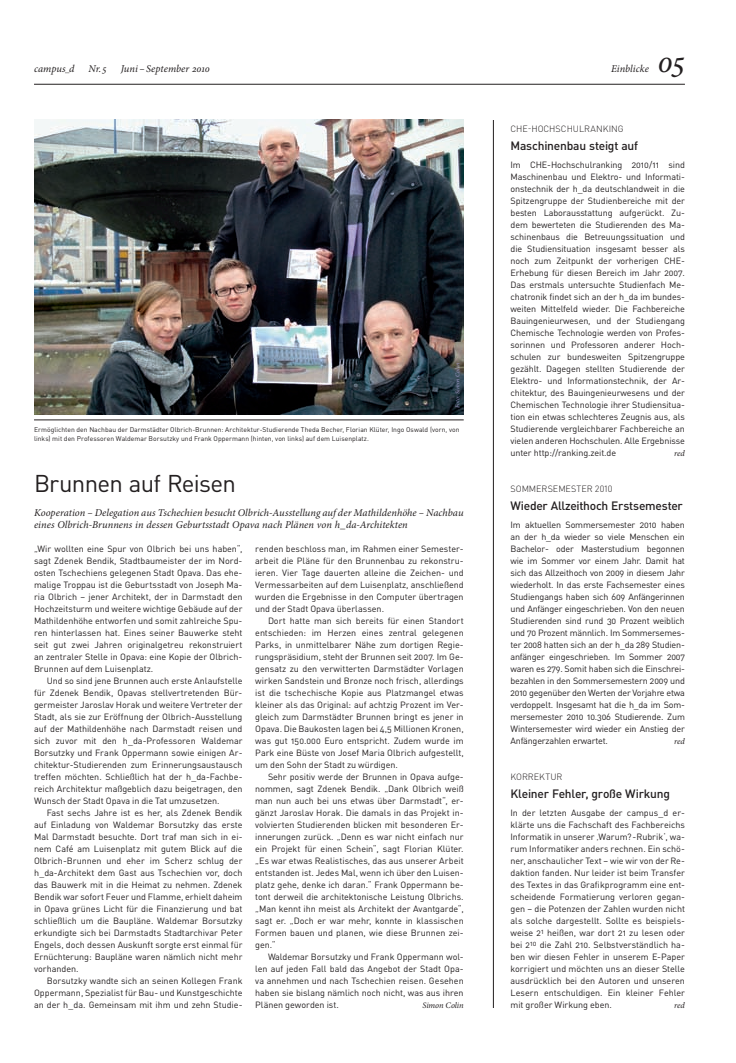
<style>
.page{position:relative;width:736px;height:1063px;background:#fff}
.page>*{position:absolute;margin:0;border:0;box-sizing:border-box;transform-origin:0 0}
.t1{font:italic 32px "Minion Pro";color:#231f20}
.t2{font:24px "DINOT";letter-spacing:-.03em;color:#231f20}
.t3{font:500 12px "DINOT";letter-spacing:-.02em;color:#231f20}
.t4{font:italic 10.4px/12px "Minion Pro";color:#231f20}
.t5{font:9px/12px "DINOT";letter-spacing:-.005em;color:#231f20;text-align:justify}
.t6{font:300 9px "DINOT";letter-spacing:-.01em;color:#231f20}
.t7{font:italic 8.5px "Minion Pro";letter-spacing:-.01em;color:#231f20}
.t8{font:6.8px/9px "DINOT";letter-spacing:.005em;color:#231f20}
.t9{font:italic 6px "Minion Pro";letter-spacing:.02em;color:#a09ac9}
</style>
<div class="page">
<hr style="left:34px;top:84px;width:651px;height:1px;background:#231f20">
<hr style="left:493px;top:120px;width:1px;height:888px;background:#231f20">
<img style="left:34px;top:120px;width:429px;height:294px">
<hr style="left:34px;top:420px;width:429px;height:1px;background:#231f20">
<p class="t4" style="left:34px;top:63px;width:42px">campus d</p>
<p class="t4" style="left:89px;top:63px;width:20px">Nr.5</p>
<p class="t4" style="left:121px;top:63px;width:90px">Juni – September 2010</p>
<p class="t4" style="left:611px;top:63px;width:39px">Einblicke</p>
<h1 class="t1" style="left:657px;top:40px;width:29px">05</h1>
<p class="t9" style="left:453px;top:408px;width:46px;rotate:-90deg">Foto: Simon Colin</p>
<p class="t8" style="left:34px;top:425px;width:427px">Ermöglichten den Nachbau der Darmstädter Olbrich-Brunnen: Architektur-Studierende Theda Becher, Florian Klüter, Ingo Oswald (vorn, von links) mit den Professoren Waldemar Borsutzky und Frank Oppermann (hinten, von links) auf dem Luisenplatz.</p>
<h2 class="t2" style="left:34px;top:467px;width:203px">Brunnen auf Reisen</h2>
<p class="t4" style="left:34px;top:507px;width:431px">Kooperation – Delegation aus Tschechien besucht Olbrich-Ausstellung auf der Mathildenhöhe – Nachbau eines Olbrich-Brunnens in dessen Geburtsstadt Opava nach Plänen von h_da-Architekten</p>
<p class="t5" style="left:34px;top:542px;width:210px">„Wir wollten eine Spur von Olbrich bei uns haben“, sagt Zdenek Bendik, Stadtbaumeister der im Nord&shy;osten Tschechiens gelegenen Stadt Opava. Das ehe&shy;malige Troppau ist die Geburtsstadt von Joseph Ma&shy;ria Olbrich – jener Architekt, der in Darmstadt den Hochzeitsturm und weitere wichtige Gebäude auf der Mathildenhöhe entworfen und somit zahlreiche Spu&shy;ren hinterlassen hat. Eines seiner Bauwerke steht seit gut zwei Jahren originalgetreu rekonstruiert an zentraler Stelle in Opava: eine Kopie der Olbrich-Brunnen auf dem Luisenplatz.</p>
<p class="t5" style="left:34px;top:674px;width:210px;text-indent:13px">Und so sind jene Brunnen auch erste Anlaufstelle für Zdenek Bendik, Opavas stellvertretenden Bür&shy;germeister Jaroslav Horak und weitere Vertreter der Stadt, als sie zur Eröffnung der Olbrich-Ausstellung auf der Mathildenhöhe nach Darmstadt reisen und sich zuvor mit den h_da-Professoren Waldemar Borsutzky und Frank Oppermann sowie einigen Ar&shy;chitektur-Studierenden zum Erinnerungsaustausch treffen möchten. Schließlich hat der h_da-Fachbe&shy;reich Architektur maßgeblich dazu beigetragen, den Wunsch der Stadt Opava in die Tat umzusetzen.</p>
<p class="t5" style="left:34px;top:806px;width:210px;text-indent:13px">Fast sechs Jahre ist es her, als Zdenek Bendik auf Einladung von Waldemar Borsutzky das erste Mal Darmstadt besuchte. Dort traf man sich in ei&shy;nem Café am Luisenplatz mit gutem Blick auf die Olbrich-Brunnen und eher im Scherz schlug der h_da-Architekt dem Gast aus Tschechien vor, doch das Bauwerk mit in die Heimat zu nehmen. Zdenek Bendik war sofort Feuer und Flamme, erhielt daheim in Opava grünes Licht für die Finanzierung und bat schließlich um die Baupläne. Waldemar Borsutzky erkundigte sich bei Darmstadts Stadtarchivar Peter Engels, doch dessen Auskunft sorgte erst einmal für Ernüchterung: Baupläne waren nämlich nicht mehr vorhanden.</p>
<p class="t5" style="left:34px;top:974px;width:210px;text-indent:13px">Borsutzky wandte sich an seinen Kollegen Frank Oppermann, Spezialist für Bau- und Kunstgeschichte an der h_da. Gemeinsam mit ihm und zehn Studie-</p>
<p class="t5" style="left:255px;top:542px;width:210px">renden beschloss man, im Rahmen einer Semester&shy;arbeit die Pläne für den Brunnenbau zu rekonstru&shy;ieren. Vier Tage dauerten alleine die Zeichen- und Vermessarbeiten auf dem Luisenplatz, anschließend wurden die Ergebnisse in den Computer übertragen und der Stadt Opava überlassen.</p>
<p class="t5" style="left:255px;top:614px;width:210px;text-indent:13px">Dort hatte man sich bereits für einen Standort entschieden: im Herzen eines zentral gelegenen Parks, in unmittelbarer Nähe zum dortigen Regie&shy;rungspräsidium, steht der Brunnen seit 2007. Im Ge&shy;gensatz zu den verwitterten Darmstädter Vorlagen wirken Sandstein und Bronze noch frisch, allerdings ist die tschechische Kopie aus Platzmangel etwas kleiner als das Original: auf achtzig Prozent im Ver&shy;gleich zum Darmstädter Brunnen bringt es jener in Opava. Die Baukosten lagen bei 4,5 Millionen Kronen, was gut 150.000 Euro entspricht. Zudem wurde im Park eine Büste von Josef Maria Olbrich aufgestellt, um den Sohn der Stadt zu würdigen.</p>
<p class="t5" style="left:255px;top:770px;width:210px;text-indent:13px">Sehr positiv werde der Brunnen in Opava aufge&shy;nommen, sagt Zdenek Bendik. „Dank Olbrich weiß man nun auch bei uns etwas über Darmstadt“, er&shy;gänzt Jaroslav Horak. Die damals in das Projekt in&shy;volvierten Studierenden blicken mit besonderen Er&shy;innerungen zurück. „Denn es war nicht einfach nur ein Projekt für einen Schein“, sagt Florian Klüter. „Es war etwas Realistisches, das aus unserer Arbeit entstanden ist. Jedes Mal, wenn ich über den Luisen&shy;platz gehe, denke ich daran.“ Frank Oppermann be&shy;tont derweil die architektonische Leistung Olbrichs. „Man kennt ihn meist als Architekt der Avantgarde“, sagt er. „Doch er war mehr, konnte in klassischen Formen bauen und planen, wie diese Brunnen zei&shy;gen.“</p>
<p class="t5" style="left:255px;top:950px;width:210px;text-indent:13px">Waldemar Borsutzky und Frank Oppermann wol&shy;len auf jeden Fall bald das Angebot der Stadt Opa&shy;va annehmen und nach Tschechien reisen. Gesehen haben sie bislang nämlich noch nicht, was aus ihren Plänen geworden ist.</p>
<p class="t7" style="left:422px;top:999px;width:43px">Simon Colin</p>
<p class="t6" style="left:510px;top:123px;width:115px">CHE-HOCHSCHULRANKING</p>
<h3 class="t3" style="left:510px;top:138px;width:129px">Maschinenbau steigt auf</h3>
<p class="t5" style="left:510px;top:158px;width:176px">Im CHE-Hochschulranking 2010/11 sind Maschinenbau und Elektro- und Informati&shy;onstechnik der h_da deutschlandweit in die Spitzengruppe der Studienbereiche mit der besten Laborausstattung aufgerückt. Zu&shy;dem bewerteten die Studierenden des Ma&shy;schinenbaus die Betreuungssituation und die Studiensituation insgesamt besser als noch zum Zeitpunkt der vorherigen CHE-Erhebung für diesen Bereich im Jahr 2007.<br>Das erstmals untersuchte Studienfach Me&shy;chatronik findet sich an der h_da im bundes&shy;weiten Mittelfeld wieder. Die Fachbereiche Bauingenieurwesen, und der Studiengang Chemische Technologie werden von Profes&shy;sorinnen und Professoren anderer Hoch&shy;schulen zur bundesweiten Spitzengruppe gezählt. Dagegen stellten Studierende der Elektro- und Informationstechnik, der Ar&shy;chitektur, des Bauingenieurwesens und der Chemischen Technologie ihrer Studiensitua&shy;tion ein etwas schlechteres Zeugnis aus, als Studierende vergleichbarer Fachbereiche an vielen anderen Hochschulen. Alle Ergebnisse unter http://ranking.zeit.de</p>
<p class="t7" style="left:674px;top:447px;width:12px">red</p>
<p class="t6" style="left:510px;top:483px;width:103px">SOMMERSEMESTER 2010</p>
<h3 class="t3" style="left:510px;top:498px;width:174px">Wieder Allzeithoch Erstsemester</h3>
<p class="t5" style="left:510px;top:518px;width:176px">Im aktuellen Sommersemester 2010 haben an der h_da wieder so viele Menschen ein Bachelor- oder Masterstudium begonnen wie im Sommer vor einem Jahr. Damit hat sich das Allzeithoch von 2009 in diesem Jahr wiederholt. In das erste Fachsemester eines Studiengangs haben sich 609 Anfängerinnen und Anfänger eingeschrieben. Von den neuen Studierenden sind rund 30 Prozent weiblich und 70 Prozent männlich. Im Sommersemes&shy;ter 2008 hatten sich an der h_da 289 Studien&shy;anfänger eingeschrieben. Im Sommer 2007 waren es 279. Somit haben sich die Einschrei&shy;bezahlen in den Sommersemestern 2009 und 2010 gegenüber den Werten der Vorjahre etwa verdoppelt. Insgesamt hat die h_da im Som&shy;mersemester 2010 10.306 Studierende. Zum Wintersemester wird wieder ein Anstieg der Anfängerzahlen erwartet.</p>
<p class="t7" style="left:674px;top:735px;width:12px">red</p>
<p class="t6" style="left:510px;top:771px;width:53px">KORREKTUR</p>
<h3 class="t3" style="left:510px;top:786px;width:161px">Kleiner Fehler, große Wirkung</h3>
<p class="t5" style="left:510px;top:806px;width:176px">In der letzten Ausgabe der campus_d er&shy;klärte uns die Fachschaft des Fachbereichs Informatik in unserer ‚Warum?-Rubrik‘, wa&shy;rum Informatiker anders rechnen. Ein schö&shy;ner, anschaulicher Text – wie wir von der Re&shy;daktion fanden. Nur leider ist beim Transfer des Textes in das Grafikprogramm eine ent&shy;scheidende Formatierung verloren gegan&shy;gen – die Potenzen der Zahlen wurden nicht als solche dargestellt. Sollte es beispiels&shy;weise 2<sup>1</sup> heißen, war dort 21 zu lesen oder bei 2<sup>10</sup> die Zahl 210. Selbstverständlich ha&shy;ben wir diesen Fehler in unserem E-Paper korrigiert und möchten uns an dieser Stelle ausdrücklich bei den Autoren und unseren Lesern entschuldigen. Ein kleiner Fehler mit großer Wirkung eben.</p>
<p class="t7" style="left:674px;top:999px;width:12px">red</p>
</div>
